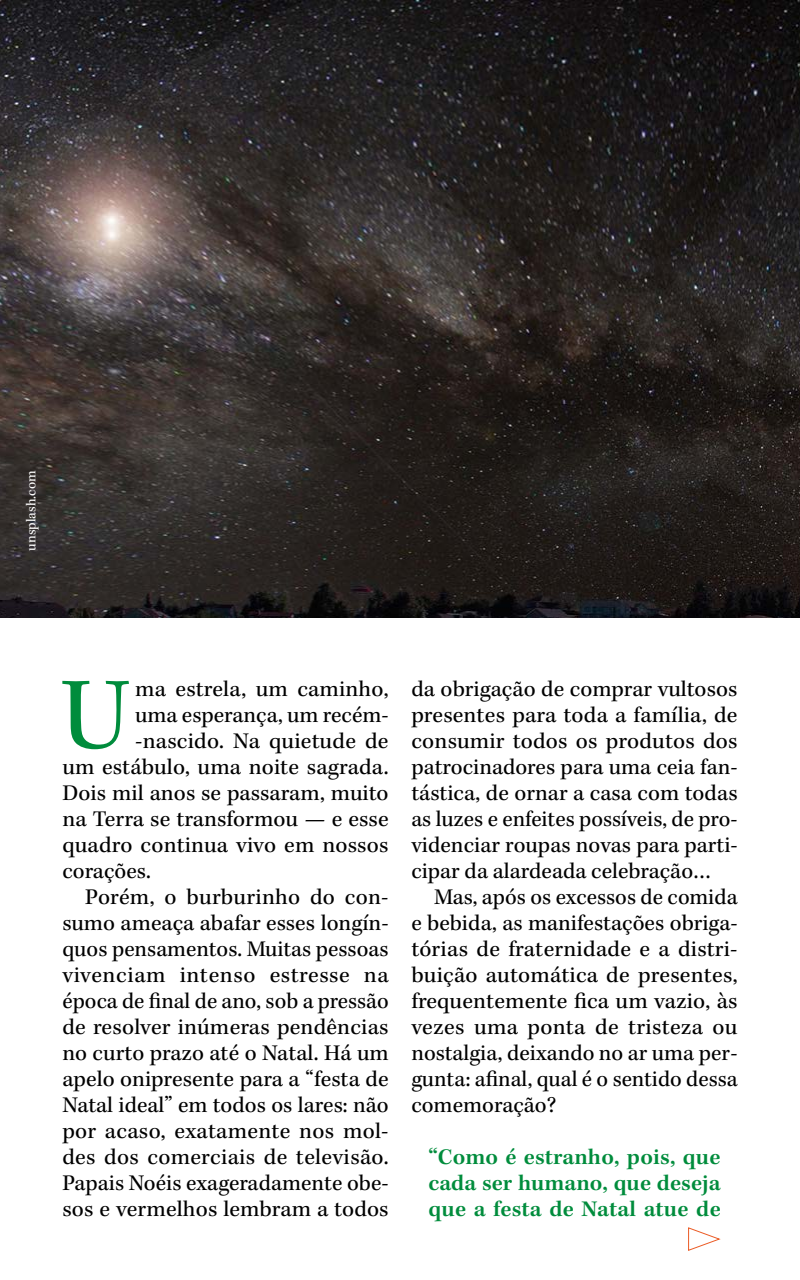
<style>
.page{position:relative;width:800px;height:1280px;background:#fff}
.page>*{position:absolute;margin:0;border:0;box-sizing:border-box;transform-origin:0 0}
.t1{font:105px "Kepler Std";color:#008c3c}
.t2{font:23px/26px "Kepler Std";letter-spacing:.005em;color:#000;text-align:justify}
.t3{font:600 23px/26px "Kepler Std";letter-spacing:.005em;color:#008c3c;text-align:justify}
.t4{font:23px "Kepler Std";letter-spacing:.025em;color:#000}
.t5{font:14px "Kepler Std";color:#fff}
</style>
<div class="page">
<img style="left:0;top:0;width:800px;height:618px">
<svg style="left:688px;top:1227px;width:32px;height:24px"></svg>
<p class="t5" style="left:23px;top:551px;width:82px;rotate:-90deg">unsplash.com</p>
<h1 class="t1" style="left:60px;top:656px;width:71px">U</h1>
<p class="t2" style="left:135px;top:676px;width:255px">ma estrela, um caminho,</p>
<p class="t2" style="left:135px;top:702px;width:255px">uma esperança, um recém-</p>
<p class="t2" style="left:135px;top:728px;width:255px">-nascido. Na quietude de</p>
<p class="t2" style="left:62px;top:754px;width:328px">um estábulo, uma noite sagrada.</p>
<p class="t2" style="left:62px;top:780px;width:328px">Dois mil anos se passaram, muito</p>
<p class="t2" style="left:62px;top:806px;width:328px">na Terra se transformou — e esse</p>
<p class="t2" style="left:62px;top:832px;width:328px">quadro continua vivo em nossos</p>
<p class="t2" style="left:62px;top:858px;width:90px">corações.</p>
<p class="t2" style="left:85px;top:884px;width:305px">Porém, o burburinho do con-</p>
<p class="t2" style="left:62px;top:910px;width:328px">sumo ameaça abafar esses longín-</p>
<p class="t2" style="left:62px;top:936px;width:328px">quos pensamentos. Muitas pessoas</p>
<p class="t4" style="left:62px;top:961px;width:328px">vivenciam intenso estresse na</p>
<p class="t2" style="left:62px;top:988px;width:328px">época de final de ano, sob a pressão</p>
<p class="t2" style="left:62px;top:1014px;width:328px">de resolver inúmeras pendências</p>
<p class="t2" style="left:62px;top:1040px;width:328px">no curto prazo até o Natal. Há um</p>
<p class="t2" style="left:62px;top:1066px;width:328px">apelo onipresente para a “festa de</p>
<p class="t2" style="left:62px;top:1092px;width:328px">Natal ideal” em todos os lares: não</p>
<p class="t2" style="left:62px;top:1118px;width:328px">por acaso, exatamente nos mol-</p>
<p class="t2" style="left:62px;top:1144px;width:328px">des dos comerciais de televisão.</p>
<p class="t2" style="left:62px;top:1170px;width:328px">Papais Noéis exageradamente obe-</p>
<p class="t2" style="left:62px;top:1196px;width:328px">sos e vermelhos lembram a todos</p>
<p class="t2" style="left:411px;top:676px;width:328px">da obrigação de comprar vultosos presentes para toda a família, de consumir todos os produtos dos patrocinadores para uma ceia fan&shy;tástica, de ornar a casa com todas as luzes e enfeites possíveis, de pro&shy;videnciar roupas novas para parti&shy;cipar da alardeada celebração…</p>
<p class="t2" style="left:411px;top:884px;width:328px;text-indent:23px">Mas, após os excessos de comida e bebida, as manifestações obriga&shy;tórias de fraternidade e a distri&shy;buição automática de presentes, frequentemente fica um vazio, às vezes uma ponta de tristeza ou nostalgia, deixando no ar uma per&shy;gunta: afinal, qual é o sentido dessa comemoração?</p>
<p class="t3" style="left:428px;top:1144px;width:294px">“Como é estranho, pois, que cada ser humano, que deseja que a festa de Natal atue de</p>
</div>
